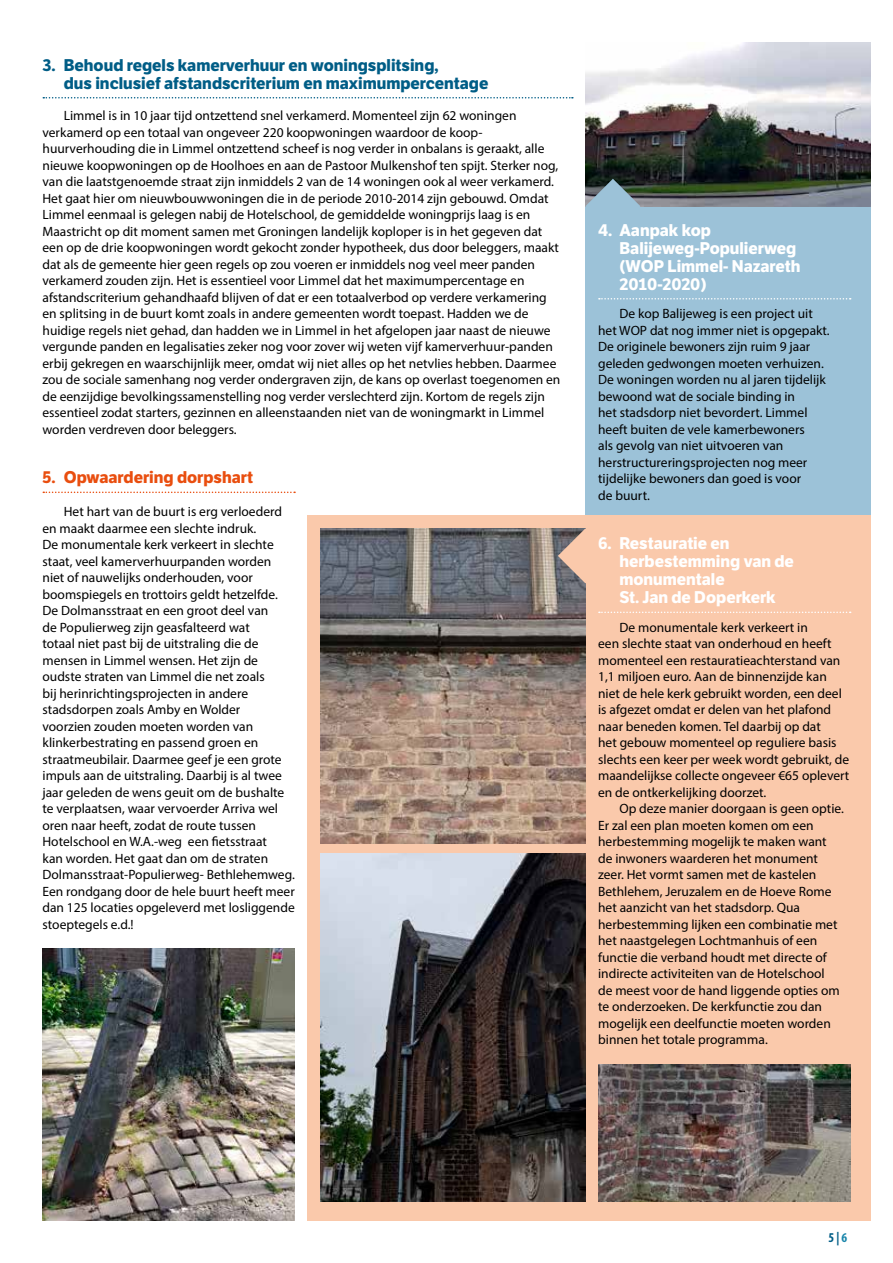
<style>
.page{position:relative;width:893px;height:1263px;background:#fff}
.page>*{position:absolute;margin:0;border:0;box-sizing:border-box;transform-origin:0 0}
.t1{font:700 16.5px/18px "LFT Etica";color:#fff}
.t2{font:700 16.5px/18px "LFT Etica";color:#005d86}
.t3{font:700 16.5px "LFT Etica";color:#e94e0f}
.t4{font:13.5px/16.5px "Myriad Pro";color:#000}
.t5{font:700 condensed 13.5px "Myriad Pro";color:#005d86}
.s1{color:#1a86ab}
</style>
<div class="page">
<div style="left:585px;top:194px;width:286px;height:321px;background:#9cc2d8"></div>
<div style="left:308px;top:515px;width:563px;height:705px;background:#fac9ab"></div>
<img style="left:585px;top:43px;width:286px;height:163px">
<img style="left:598px;top:1065px;width:252px;height:136px">
<img style="left:320px;top:854px;width:265px;height:347px">
<img style="left:320px;top:528px;width:265px;height:315px">
<img style="left:43px;top:948px;width:252px;height:272px">
<svg style="left:585px;top:179px;width:55px;height:28px"></svg>
<svg style="left:558px;top:528px;width:28px;height:55px"></svg>
<svg style="left:43px;top:97px;width:530px;height:2px"></svg>
<svg style="left:599px;top:298px;width:252px;height:2px"></svg>
<svg style="left:43px;top:492px;width:252px;height:1px"></svg>
<svg style="left:599px;top:612px;width:252px;height:1px"></svg>
<p class="t2" style="left:64px;top:56px;width:426px;text-indent:-21px">3. Behoud regels kamerverhuur en woningsplitsing,<br>dus inclusief afstandscriterium en maximumpercentage</p>
<p class="t4" style="left:43px;top:107px;width:519px;text-indent:21px">Limmel is in 10 jaar tijd ontzettend snel verkamerd. Momenteel zijn 62 woningen verkamerd op een totaal van ongeveer 220 koopwoningen waardoor de koop&shy;huurverhouding die in Limmel ontzettend scheef is nog verder in onbalans is geraakt, alle nieuwe koopwoningen op de Hoolhoes en aan de Pastoor Mulkenshof ten spijt. Sterker nog, van die laatstgenoemde straat zijn inmiddels 2 van de 14 woningen ook al weer verkamerd.<br>Het gaat hier om nieuwbouwwoningen die in de periode 2010-2014 zijn gebouwd. Omdat Limmel eenmaal is gelegen nabij de Hotelschool, de gemiddelde woningprijs laag is en Maastricht op dit moment samen met Groningen landelijk koploper is in het gegeven dat een op de drie koopwoningen wordt gekocht zonder hypotheek, dus door beleggers, maakt dat als de gemeente hier geen regels op zou voeren er inmiddels nog veel meer panden verkamerd zouden zijn. Het is essentieel voor Limmel dat het maximumpercentage en afstandscriterium gehandhaafd blijven of dat er een totaalverbod op verdere verkamering en splitsing in de buurt komt zoals in andere gemeenten wordt toepast. Hadden we de huidige regels niet gehad, dan hadden we in Limmel in het afgelopen jaar naast de nieuwe vergunde panden en legalisaties zeker nog voor zover wij weten vijf kamerverhuur-panden erbij gekregen en waarschijnlijk meer, omdat wij niet alles op het netvlies hebben. Daarmee zou de sociale samenhang nog verder ondergraven zijn, de kans op overlast toegenomen en de eenzijdige bevolkingssamenstelling nog verder verslechterd zijn. Kortom de regels zijn essentieel zodat starters, gezinnen en alleenstaanden niet van de woningmarkt in Limmel worden verdreven door beleggers.</p>
<p class="t3" style="left:43px;top:467px;width:212px">5. Opwaardering dorpshart</p>
<p class="t4" style="left:43px;top:503px;width:254px;text-indent:21px">Het hart van de buurt is erg verloederd en maakt daarmee een slechte indruk.<br>De monumentale kerk verkeert in slechte staat, veel kamerverhuurpanden worden niet of nauwelijks onderhouden, voor boomspiegels en trottoirs geldt hetzelfde.<br>De Dolmansstraat en een groot deel van<br>de Populierweg zijn geasfalteerd wat<br>totaal niet past bij de uitstraling die de mensen in Limmel wensen. Het zijn de oudste straten van Limmel die net zoals<br>bij herinrichtingsprojecten in andere stadsdorpen zoals Amby en Wolder<br>voorzien zouden moeten worden van klinkerbestrating en passend groen en straatmeubilair. Daarmee geef je een grote impuls aan de uitstraling. Daarbij is al twee jaar geleden de wens geuit om de bushalte te verplaatsen, waar vervoerder Arriva wel oren naar heeft, zodat de route tussen Hotelschool en W.A.-weg een fietsstraat<br>kan worden. Het gaat dan om de straten Dolmansstraat-Populierweg- Bethlehemweg.<br>Een rondgang door de hele buurt heeft meer dan 125 locaties opgeleverd met losliggende stoeptegels e.d.!</p>
<p class="t1" style="left:619px;top:221px;width:183px;text-indent:-21px">4. Aanpak kop<br>Balijeweg-Populierweg (WOP Limmel- Nazareth<br>2010-2020)</p>
<p class="t4" style="left:598px;top:305px;width:233px;text-indent:21px">De kop Balijeweg is een project uit het WOP dat nog immer niet is opgepakt.<br>De originele bewoners zijn ruim 9 jaar geleden gedwongen moeten verhuizen.<br>De woningen worden nu al jaren tijdelijk bewoond wat de sociale binding in<br>het stadsdorp niet bevordert. Limmel heeft buiten de vele kamerbewoners<br>als gevolg van niet uitvoeren van herstructureringsprojecten nog meer tijdelijke bewoners dan goed is voor<br>de buurt.</p>
<p class="t1" style="left:619px;top:534px;width:176px;text-indent:-21px">6. Restauratie en herbestemming van de monumentale<br>St. Jan de Doperkerk</p>
<p class="t4" style="left:598px;top:619px;width:253px;text-indent:21px">De monumentale kerk verkeert in<br>een slechte staat van onderhoud en heeft momenteel een restauratieachterstand van 1,1 miljoen euro. Aan de binnenzijde kan niet de hele kerk gebruikt worden, een deel is afgezet omdat er delen van het plafond naar beneden komen. Tel daarbij op dat<br>het gebouw momenteel op reguliere basis slechts een keer per week wordt gebruikt, de maandelijkse collecte ongeveer €65 oplevert en de ontkerkelijking doorzet.</p>
<p class="t4" style="left:598px;top:800px;width:247px;text-indent:21px">Op deze manier doorgaan is geen optie.<br>Er zal een plan moeten komen om een herbestemming mogelijk te maken want de inwoners waarderen het monument zeer. Het vormt samen met de kastelen Bethlehem, Jeruzalem en de Hoeve Rome het aanzicht van het stadsdorp. Qua herbestemming lijken een combinatie met het naastgelegen Lochtmanhuis of een functie die verband houdt met directe of indirecte activiteiten van de Hotelschool<br>de meest voor de hand liggende opties om te onderzoeken. De kerkfunctie zou dan mogelijk een deelfunctie moeten worden binnen het totale programma.</p>
<p class="t5" style="left:828px;top:1229px;width:20px">5 | <span class="s1">6</span></p>
</div>
